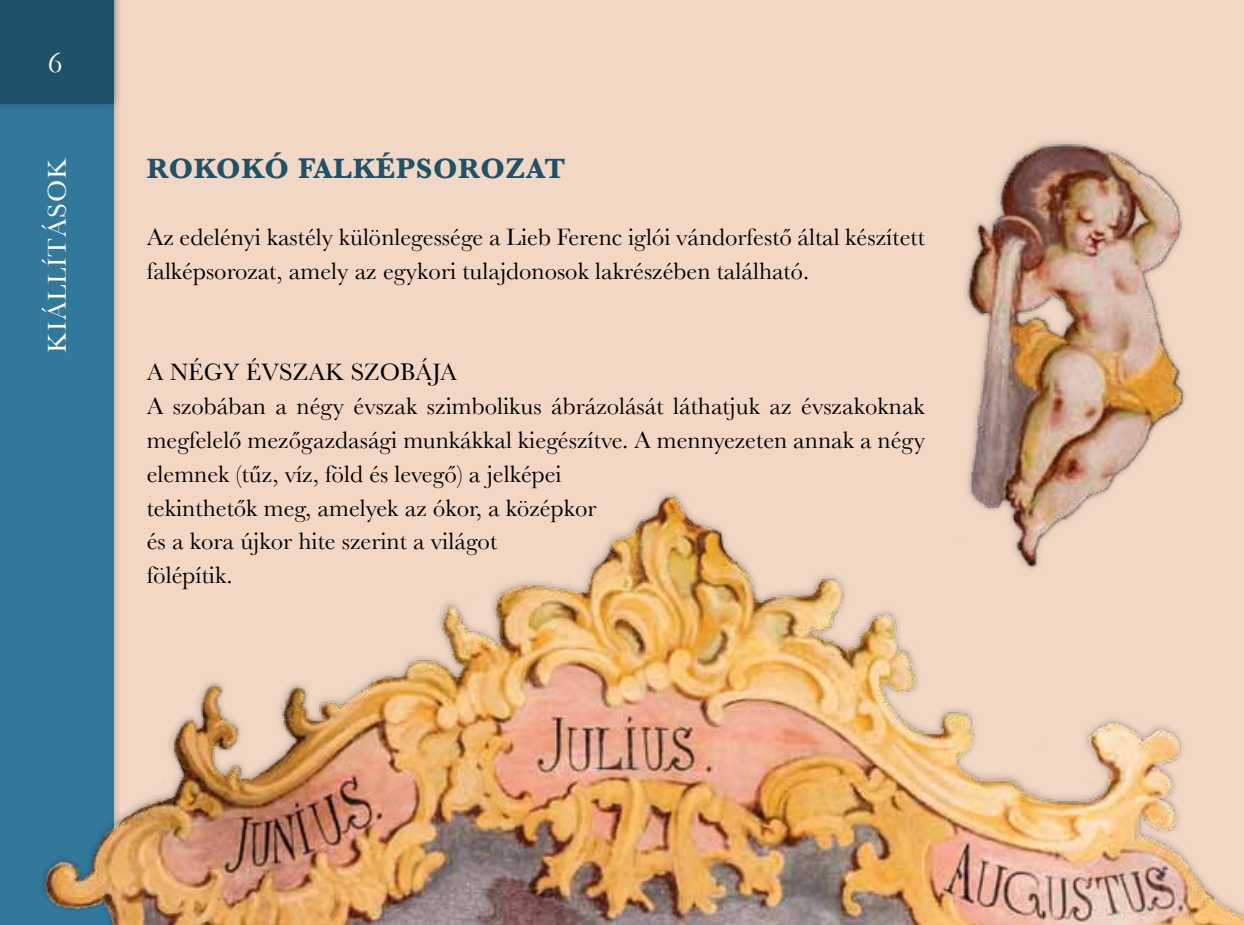
<style>
.page{position:relative;width:1244px;height:925px;background:#f2d7c5}
.page>*{position:absolute;margin:0;border:0;box-sizing:border-box;transform-origin:0 0}
.t1{font:31.5px "Garamond";color:#fff}
.t2{font:700 29.25px "Baskerville";letter-spacing:.03em;color:#1e526a}
.t3{font:27px "Baskerville";letter-spacing:.03em;color:#fff}
.t4{font:24.75px/33.8px "Baskerville";color:#000}
</style>
<div class="page">
<div style="left:0;top:0;width:122px;height:925px;background:#000;opacity:.25"></div>
<div style="left:0;top:0;width:114px;height:925px;background:#32789b"></div>
<div style="left:0;top:0;width:122px;height:112px;background:#000;opacity:.25"></div>
<div style="left:0;top:0;width:114px;height:104px;background:#1e526a"></div>
<img style="left:965px;top:141px;width:220px;height:325px">
<img style="left:43px;top:466px;width:1201px;height:459px">
<p class="t1" style="left:48px;top:43px;width:16px">6</p>
<p class="t3" style="left:41px;top:352px;width:187px;rotate:-90deg">kiállítás ok</p>
<p class="t2" style="left:147px;top:151px;width:420px">ROKOKÓ FALKÉPSOROZAT</p>
<p class="t4" style="left:147px;top:220px;width:780px">Az edelényi kastély különlegessége a Lieb Ferenc iglói vándorfestő által készített falképsorozat, amely az egykori tulajdonosok lakrészében található.</p>
<p class="t4" style="left:147px;top:355px;width:780px">A négy évszak szobája<br>A szobában a négy évszak szimbolikus ábrázolását láthatjuk az évszakoknak megfelelő mezőgazdasági munkákkal kiegészítve. A mennyezeten annak a négy elemnek (tűz, víz, föld és levegő) a jelképei<br>tekinthetők meg, amelyek az ókor, a középkor<br>és a kora újkor hite szerint a világot<br>fölépítik.</p>
</div>
